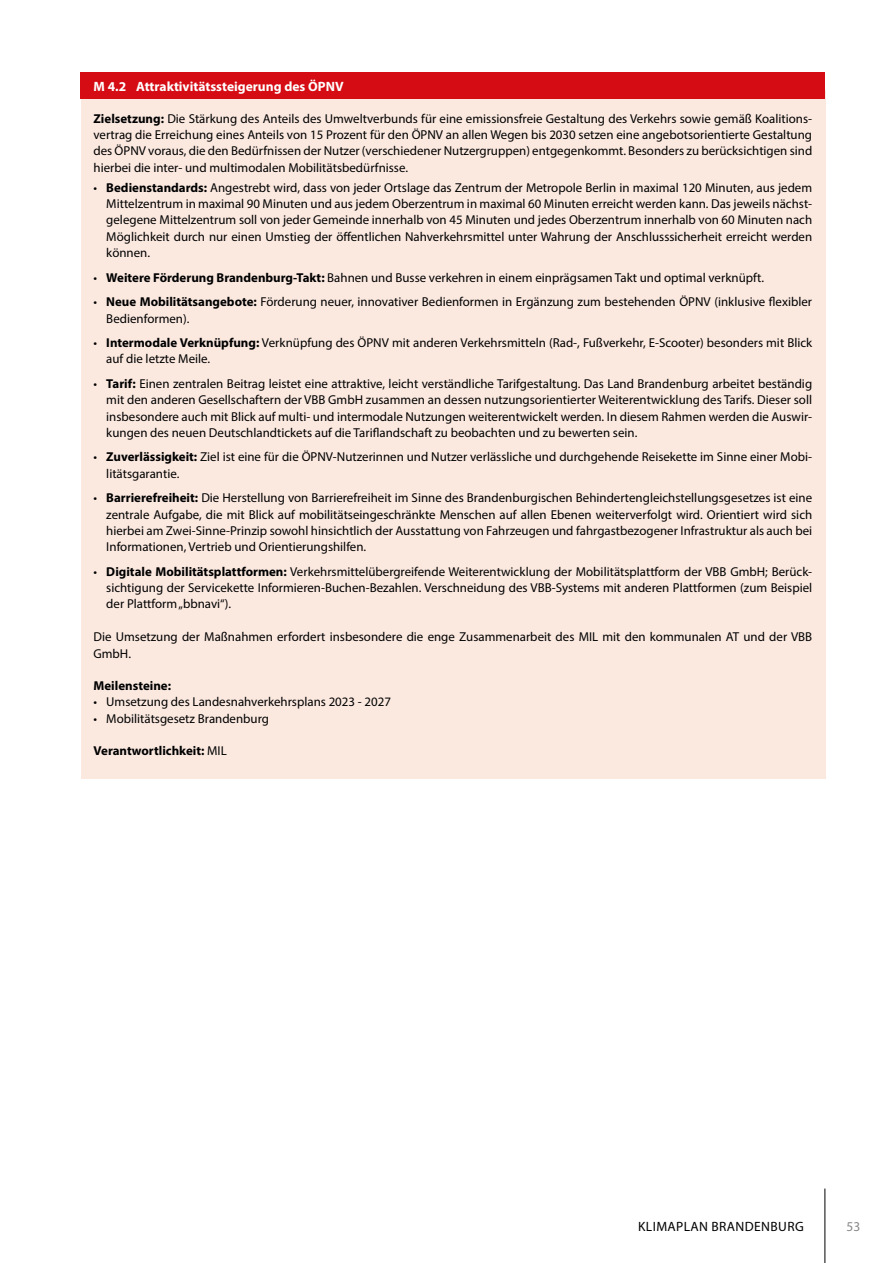
<style>
.page{position:relative;width:893px;height:1263px;background:#fff}
.page>*{position:absolute;margin:0;border:0;box-sizing:border-box;transform-origin:0 0}
.t1{font:700 13.5px "Myriad Pro";color:#fff}
.t2{font:13.5px "Myriad Pro";letter-spacing:.03em;color:#000}
.t3{font:13.5px "Myriad Pro";color:#878988}
.t4{font:12.9px/16.2px "Myriad Pro";color:#000;text-align:justify}
.t5{font:700 12.9px "Myriad Pro";color:#000}
.s1{font-weight:700}
.s2{font-weight:400}
</style>
<div class="page">
<hr style="left:824px;top:1188px;width:1px;height:75px;background:#000">
<div style="left:81px;top:91px;width:744px;height:688px;background:#fbe9e0"></div>
<div style="left:81px;top:72px;width:744px;height:26px;background:#d50c14"></div>
<p class="t1" style="left:94px;top:77px;width:252px">M 4.2 Attraktivitätssteigerung des ÖPNV</p>
<p class="t4" style="left:94px;top:110px;width:720px"><span class="s1">Zielsetzung:</span> Die Stärkung des Anteils des Umweltverbunds für eine emissionsfreie Gestaltung des Verkehrs sowie gemäß Koalitions&shy;vertrag die Erreichung eines Anteils von 15 Prozent für den ÖPNV an allen Wegen bis 2030 setzen eine angebotsorientierte Gestaltung des ÖPNV voraus, die den Bedürfnissen der Nutzer (verschiedener Nutzergruppen) entgegenkommt. Besonders zu berücksichtigen sind hierbei die inter- und multimodalen Mobilitätsbedürfnisse.</p>
<p class="t4" style="left:106px;top:179px;width:707px;text-indent:-13px">• <span class="s1">Bedienstandards:</span> Angestrebt wird, dass von jeder Ortslage das Zentrum der Metropole Berlin in maximal 120 Minuten, aus jedem Mittelzentrum in maximal 90 Minuten und aus jedem Oberzentrum in maximal 60 Minuten erreicht werden kann. Das jeweils nächst&shy;gelegene Mittelzentrum soll von jeder Gemeinde innerhalb von 45 Minuten und jedes Oberzentrum innerhalb von 60 Minuten nach Möglichkeit durch nur einen Umstieg der öffentlichen Nahverkehrsmittel unter Wahrung der Anschlusssicherheit erreicht werden können.</p>
<p class="t4" style="left:94px;top:269px;width:672px">• <span class="s1">Weitere Förderung Brandenburg-Takt:</span> Bahnen und Busse verkehren in einem einprägsamen Takt und optimal verknüpft.</p>
<p class="t4" style="left:106px;top:294px;width:707px;text-indent:-13px">• <span class="s1">Neue Mobilitätsangebote:</span> Förderung neuer, innovativer Bedienformen in Ergänzung zum bestehenden ÖPNV (inklusive flexibler<br>Bedienformen).</p>
<p class="t4" style="left:106px;top:335px;width:707px;text-indent:-13px">• <span class="s1">Intermodale Verknüpfung:</span> Verknüpfung des ÖPNV mit anderen Verkehrsmitteln (Rad-, Fußverkehr, E-Scooter) besonders mit Blick auf die letzte Meile.</p>
<p class="t4" style="left:106px;top:375px;width:707px;text-indent:-13px">• <span class="s1">Tarif:</span> Einen zentralen Beitrag leistet eine attraktive, leicht verständliche Tarifgestaltung. Das Land Brandenburg arbeitet beständig mit den anderen Gesellschaftern der VBB GmbH zusammen an dessen nutzungsorientierter Weiterentwicklung des Tarifs. Dieser soll insbesondere auch mit Blick auf multi- und intermodale Nutzungen weiterentwickelt werden. In diesem Rahmen werden die Auswir&shy;kungen des neuen Deutschlandtickets auf die Tariflandschaft zu beobachten und zu bewerten sein.</p>
<p class="t4" style="left:106px;top:449px;width:707px;text-indent:-13px">• <span class="s1">Zuverlässigkeit:</span> Ziel ist eine für die ÖPNV-Nutzerinnen und Nutzer verlässliche und durchgehende Reisekette im Sinne einer Mobi&shy;litätsgarantie.</p>
<p class="t4" style="left:106px;top:490px;width:707px;text-indent:-13px">• <span class="s1">Barrierefreiheit:</span> Die Herstellung von Barrierefreiheit im Sinne des Brandenburgischen Behindertengleichstellungsgesetzes ist eine zentrale Aufgabe, die mit Blick auf mobilitätseingeschränkte Menschen auf allen Ebenen weiterverfolgt wird. Orientiert wird sich hierbei am Zwei-Sinne-Prinzip sowohl hinsichtlich der Ausstattung von Fahrzeugen und fahrgastbezogener Infrastruktur als auch bei Informationen, Vertrieb und Orientierungshilfen.</p>
<p class="t4" style="left:106px;top:563px;width:707px;text-indent:-13px">• <span class="s1">Digitale Mobilitätsplattformen:</span> Verkehrsmittelübergreifende Weiterentwicklung der Mobilitätsplattform der VBB GmbH; Berück&shy;sichtigung der Servicekette Informieren-Buchen-Bezahlen. Verschneidung des VBB-Systems mit anderen Plattformen (zum Beispiel der Plattform „bbnavi“).</p>
<p class="t4" style="left:94px;top:629px;width:720px">Die Umsetzung der Maßnahmen erfordert insbesondere die enge Zusammenarbeit des MIL mit den kommunalen AT und der VBB<br>GmbH.</p>
<p class="t5" style="left:94px;top:677px;width:79px">Meilensteine:</p>
<p class="t4" style="left:94px;top:694px;width:299px">• Umsetzung des Landesnahverkehrsplans 2023 - 2027</p>
<p class="t4" style="left:94px;top:710px;width:177px">• Mobilitätsgesetz Brandenburg</p>
<p class="t5" style="left:94px;top:742px;width:135px">Verantwortlichkeit: <span class="s2">MIL</span></p>
<p class="t2" style="left:638px;top:1218px;width:167px">KLIMAPLAN BRANDENBURG</p>
<p class="t3" style="left:846px;top:1218px;width:15px">53</p>
</div>
